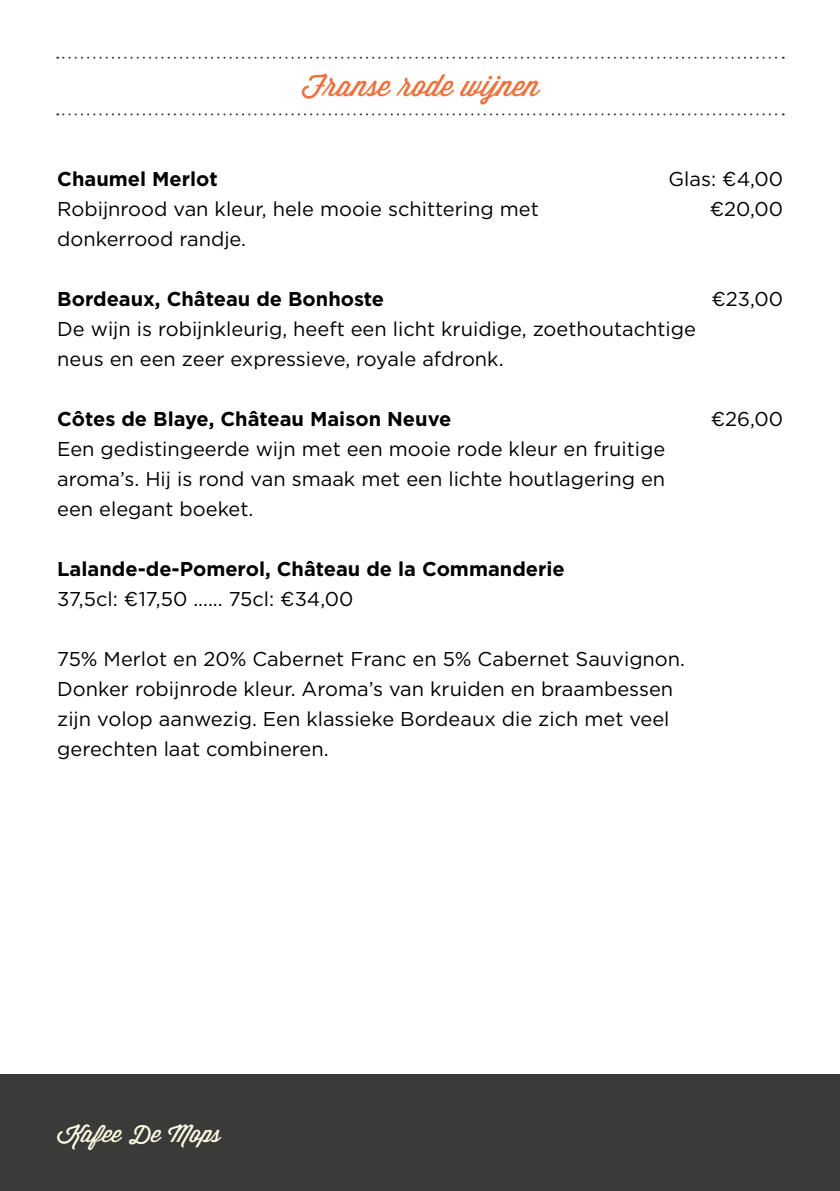
<style>
.page{position:relative;width:840px;height:1191px;background:#fff}
.page>*{position:absolute;margin:0;border:0;box-sizing:border-box;transform-origin:0 0}
.t1{font:30px "Wisdom Script AI";color:#ee703b}
.t2{font:24px "Wisdom Script AI";color:#fffce5}
.t3{font:20px/30px "Gotham";color:#000}
.t4{font:700 20px "Gotham";color:#000}
</style>
<div class="page">
<div style="left:0;top:1074px;width:839px;height:117px;background:#3a3a39"></div>
<svg style="left:57px;top:57px;width:726px;height:2px"></svg>
<svg style="left:57px;top:113px;width:726px;height:2px"></svg>
<h1 class="t1" style="left:301px;top:63px;width:239px">Franse rode wijnen</h1>
<p class="t4" style="left:57px;top:166px;width:162px">Chaumel Merlot</p>
<p class="t3" style="left:57px;top:194px;width:482px">Robijnrood van kleur, hele mooie schittering met donkerrood randje.</p>
<p class="t3" style="left:668px;top:164px;width:116px;text-align:right">Glas: €4,00 €20,00</p>
<p class="t4" style="left:57px;top:286px;width:328px">Bordeaux, Château de Bonhoste</p>
<p class="t3" style="left:57px;top:314px;width:640px">De wijn is robijnkleurig, heeft een licht kruidige, zoethoutachtige neus en een zeer expressieve, royale afdronk.</p>
<p class="t4" style="left:57px;top:406px;width:395px">Côtes de Blaye, Château Maison Neuve</p>
<p class="t3" style="left:57px;top:434px;width:609px;text-align:justify">Een gedistingeerde wijn met een mooie rode kleur en fruitige aroma’s. Hij is rond van smaak met een lichte houtlagering en een elegant boeket.</p>
<p class="t4" style="left:57px;top:556px;width:509px">Lalande-de-Pomerol, Château de la Commanderie</p>
<p class="t3" style="left:57px;top:584px;width:297px">37,5cl: €17,50 ...... 75cl: €34,00</p>
<p class="t3" style="left:711px;top:284px;width:73px">€23,00</p>
<p class="t3" style="left:710px;top:404px;width:74px">€26,00</p>
<p class="t3" style="left:57px;top:644px;width:629px">75% Merlot en 20% Cabernet Franc en 5% Cabernet Sauvignon.<br>Donker robijnrode kleur. Aroma’s van kruiden en braambessen zijn volop aanwezig. Een klassieke Bordeaux die zich met veel gerechten laat combineren.</p>
<p class="t2" style="left:57px;top:1114px;width:165px">Kafee De Mops</p>
</div>
